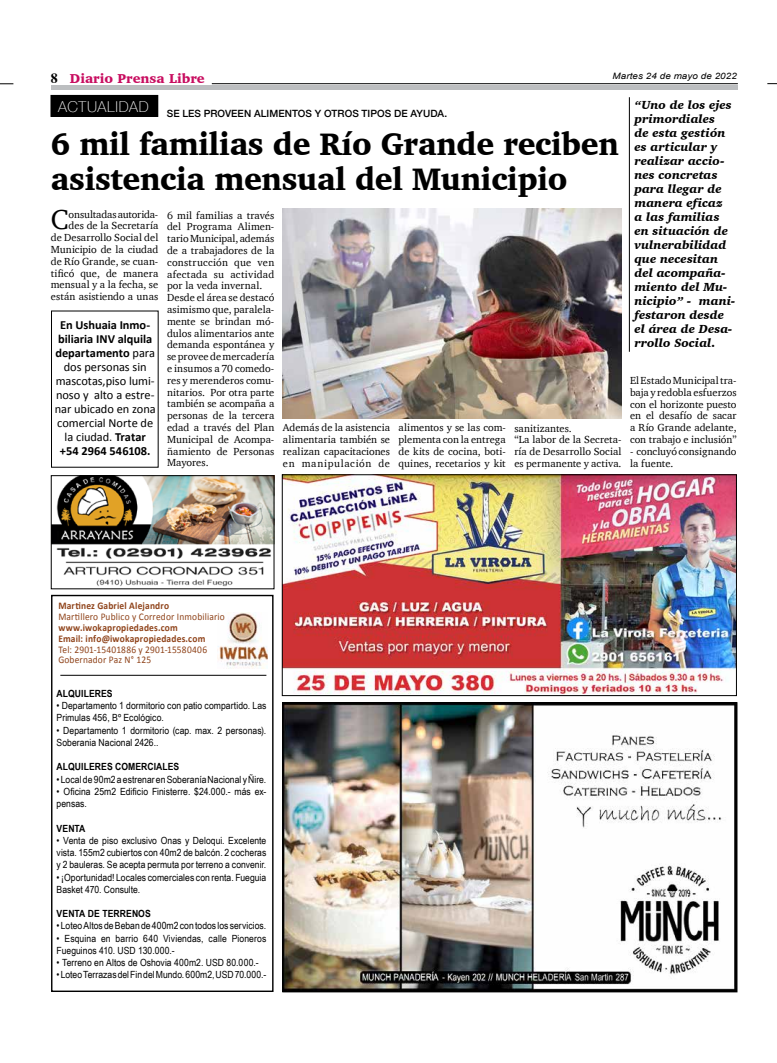
<style>
.page{position:relative;width:777px;height:1063px;background:#fff}
.page>*{position:absolute;margin:0;border:0;box-sizing:border-box;transform-origin:0 0}
.t1{font:900 31.8px/35.2px "Charter";letter-spacing:-.01em;color:#000;scale:.95 1}
.t2{font:28.1px "Charter";color:#000}
.t3{font:900 13.2px "Charter";color:#c80c5f}
.t4{font:12.4px/14px "Calibri";letter-spacing:-.005em;color:#000;text-align:center}
.t5{font:italic 900 12px/14px "Charter";letter-spacing:.005em;color:#000}
.t6{font:10.5px/11.8px "Charter";letter-spacing:.005em;color:#000}
.t7{font:10.2px/10.8px "Calibri";letter-spacing:.02em;color:#8f431a;scale:.93 1}
.t8{font:700 10.2px/10.8px "Calibri";letter-spacing:.02em;color:#8f431a;scale:.93 1}
.t9{font:500 10px "Helvetica Neue";letter-spacing:.005em;color:#000}
.t10{font:9.9px/12.2px "Arial Narrow";letter-spacing:.005em;color:#000;scale:1.06 1}
.t11{font:700 9.9px "Arial Narrow";letter-spacing:.01em;color:#000;scale:1.06 1}
.t12{font:italic 8.8px "Arial";letter-spacing:.01em;color:#000;scale:1.11 1}
.s1{font-family:"Times";font-weight:700;font-size:14px;color:#000}
.s2{font-weight:700}
</style>
<div class="page">
<hr style="left:212px;top:83px;width:526px;height:1px;background:#000">
<svg style="left:0;top:84px;width:13px;height:1px"></svg>
<div style="left:51px;top:85px;width:686px;height:5px;background:#bcbec0"></div>
<img style="left:285px;top:705px;width:450px;height:285px">
<div style="left:283px;top:703px;width:454px;height:289px;border:1px solid #000"></div>
<div style="left:51px;top:595px;width:222px;height:397px;border:1px solid #000"></div>
<img style="left:217px;top:613px;width:51px;height:55px">
<hr style="left:60px;top:675px;width:206px;height:1px;background:#000">
<img style="left:53px;top:478px;width:219px;height:109px">
<img style="left:284px;top:477px;width:450px;height:217px">
<div style="left:282px;top:475px;width:454px;height:221px;border:1px solid #000"></div>
<div style="left:51px;top:95px;width:107px;height:21px;background:#000"></div>
<div style="left:51px;top:95px;width:107px;height:22px;border:1px solid #000"></div>
<hr style="left:629px;top:97px;width:1px;height:255px;background:#000">
<div style="left:51px;top:311px;width:108px;height:157px;border:1px solid #000"></div>
<img style="left:283px;top:209px;width:338px;height:209px">
<p class="t3" style="left:51px;top:70px;width:155px"><span class="s1">8</span> Diario Prensa Libre</p>
<p class="t12" style="left:612px;top:70px;width:113px">Martes 24 de mayo de 2022</p>
<p class="t9" style="left:58px;top:105px;width:390px"><sup>ACTUALIDAD</sup> SE LES PROVEEN ALIMENTOS Y OTROS TIPOS DE AYUDA.</p>
<h1 class="t1" style="left:51px;top:126px;width:599px">6 mil familias de Río Grande reciben asistencia mensual del Municipio</h1>
<p class="t6" style="left:51px;top:208px;width:109px;text-align:right">onsultadas autorida&shy;des de la Secretaría<br>de Desarrollo Social del<br>Municipio de la ciudad de Río Grande, se cuan&shy;tificó que, de manera mensual y a la fecha, se están asistiendo a unas</p>
<h2 class="t2" style="left:51px;top:195px;width:19px">C</h2>
<p class="t4" style="left:55px;top:318px;width:102px"><span class="s2">En Ushuaia Inmo&shy;biliaria INV alquila departamento</span> para dos personas sin mascotas,piso lumi&shy;noso y alto a estre&shy;nar ubicado en zona comercial Norte de la ciudad. <span class="s2">Tratar +54 2964 546108.</span></p>
<p class="t6" style="left:167px;top:209px;width:109px">6 mil familias a través del Programa Alimen&shy;tario Municipal, además de a trabajadores de la construcción que ven afectada su actividad por la veda invernal.<br>Desde el área se destacó asimismo que, paralela&shy;mente se brindan mó&shy;dulos alimentarios ante demanda espontánea y se provee de mercadería e insumos a 70 comedo&shy;res y merenderos comu&shy;nitarios. Por otra parte también se acompaña a personas de la tercera edad a través del Plan<br>Municipal de Acompa&shy;ñamiento de Personas<br>Mayores.</p>
<p class="t6" style="left:283px;top:422px;width:109px;text-align:justify">Además de la asistencia alimentaria también se realizan capacitaciones en manipulación de</p>
<p class="t6" style="left:398px;top:422px;width:109px;text-align:justify">alimentos y se las com&shy;plementa con la entrega de kits de cocina, boti&shy;quines, recetarios y kit</p>
<p class="t6" style="left:514px;top:422px;width:109px">sanitizantes.<br>“La labor de la Secreta&shy;ría de Desarrollo Social es permanente y activa.</p>
<p class="t5" style="left:634px;top:98px;width:102px">“Uno de los ejes primordiales<br>de esta gestión es articular y realizar accio&shy;nes concretas para llegar de manera eficaz<br>a las familias en situación de vulnerabilidad que necesitan del acompaña&shy;miento del Mu&shy;nicipio” - mani&shy;festaron desde el área de Desa&shy;rrollo Social.</p>
<p class="t6" style="left:630px;top:374px;width:108px;text-align:justify">El Estado Municipal tra&shy;baja y redobla esfuerzos con el horizonte puesto en el desafío de sacar a Río Grande adelante, con trabajo e inclusión”</p>
<p class="t6" style="left:630px;top:445px;width:108px">- concluyó consignando la fuente.</p>
<p class="t8" style="left:58px;top:600px;width:121px">Martinez Gabriel Alejandro</p>
<p class="t7" style="left:58px;top:611px;width:180px">Martillero Publico y Corredor Inmobiliario</p>
<p class="t8" style="left:58px;top:622px;width:159px">www.iwokapropiedades.com<br>Email: info@iwokapropiedades.com</p>
<p class="t7" style="left:58px;top:643px;width:161px">Tel: 2901-15401886 y 2901-15580406<br>Gobernador Paz N° 125</p>
<p class="t11" style="left:57px;top:686px;width:54px">ALQUILERES</p>
<p class="t10" style="left:57px;top:699px;width:199px">• Departamento 1 dormitorio con patio compartido. Las<br>Primulas 456, Bº Ecológico.</p>
<p class="t10" style="left:57px;top:724px;width:199px">• Departamento 1 dormitorio (cap. max. 2 personas).<br>Soberania Nacional 2426..</p>
<p class="t11" style="left:57px;top:759px;width:117px">ALQUILERES COMERCIALES</p>
<p class="t10" style="left:57px;top:773px;width:199px">• Local de 90m2 a estrenar en Soberanía Nacional y Ñire.</p>
<p class="t10" style="left:57px;top:785px;width:199px">• Oficina 25m2 Edificio Finisterre. $24.000.- más ex&shy;pensas.</p>
<p class="t11" style="left:57px;top:821px;width:29px">VENTA</p>
<p class="t10" style="left:57px;top:834px;width:199px;text-align:justify">• Venta de piso exclusivo Onas y Deloqui. Excelente vista. 155m2 cubiertos con 40m2 de balcón. 2 cocheras y 2 bauleras. Se acepta permuta por terreno a convenir.</p>
<p class="t10" style="left:57px;top:871px;width:199px">• ¡Oportunidad! Locales comerciales con renta. Fueguia<br>Basket 470. Consulte.</p>
<p class="t11" style="left:57px;top:906px;width:90px">VENTA DE TERRENOS</p>
<p class="t10" style="left:57px;top:919px;width:199px">• Loteo Altos de Beban de 400m2 con todos los servicios.</p>
<p class="t10" style="left:57px;top:932px;width:199px">• Esquina en barrio 640 Viviendas, calle Pioneros<br>Fueguinos 410. USD 130.000.-</p>
<p class="t10" style="left:57px;top:956px;width:192px">• Terreno en Altos de Oshovia 400m2. USD 80.000.-</p>
<p class="t10" style="left:57px;top:968px;width:199px">• Loteo Terrazas del Fin del Mundo. 600m2, USD 70.000.-</p>
</div>
